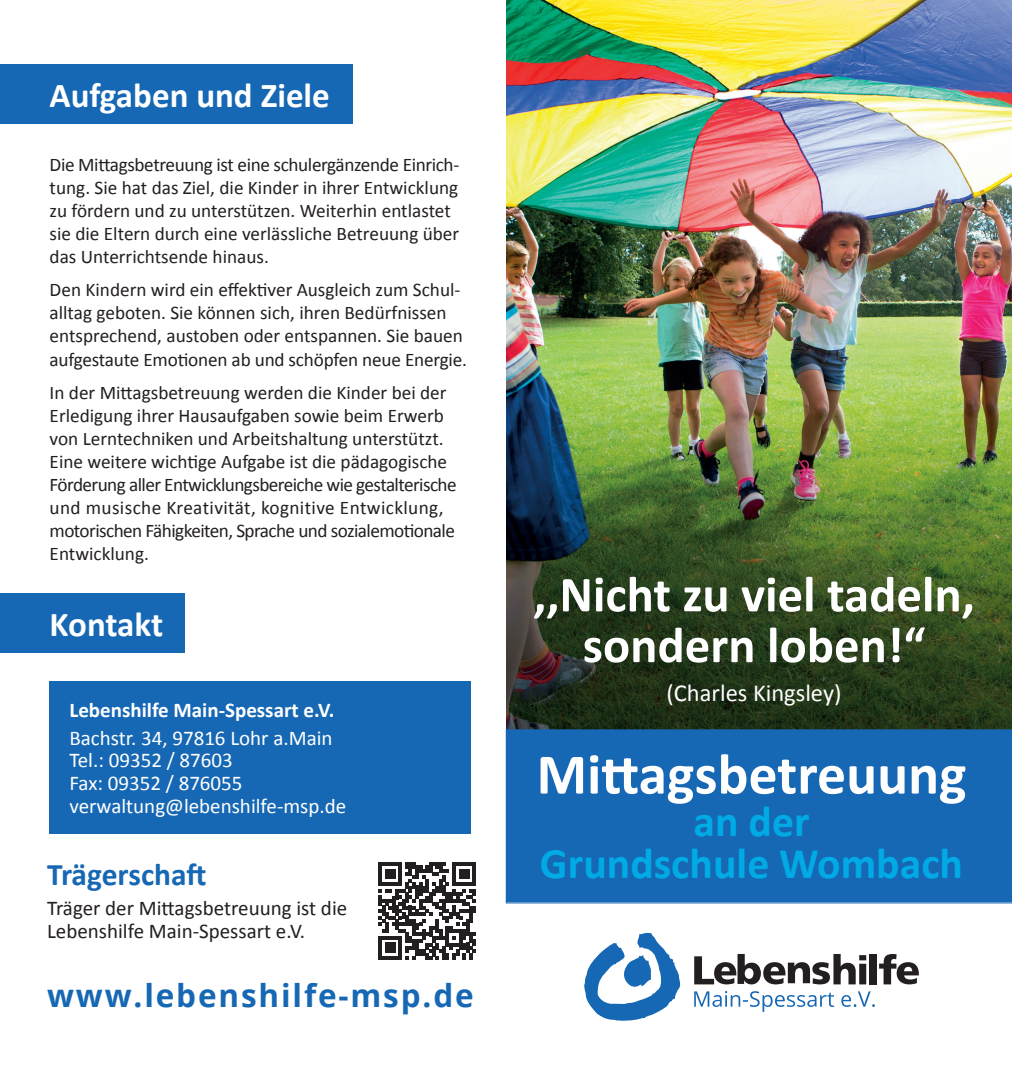
<style>
.page{position:relative;width:1012px;height:1072px;background:#fff}
.page>*{position:absolute;margin:0;border:0;box-sizing:border-box;transform-origin:0 0}
.t1{font:700 57.75px "Calibri";color:#fff}
.t2{font:700 50.75px/50.8px "Calibri";color:#fff;text-align:center}
.t3{font:700 43.75px/42px "Calibri";color:#00abe5;text-align:center}
.t4{font:700 35px "Calibri";color:#fff}
.t5{font:700 31.5px "Open Sans";letter-spacing:.06em;color:#1768b4}
.t6{font:700 31.5px "Calibri";letter-spacing:-.005em;color:#1768b4}
.t7{font:24.5px "Calibri";color:#fff}
.t8{font:21px/22.8px "Calibri";color:#fff}
.t9{font:21px/22.8px "Calibri";color:#231f20}
.t10{font:700 21px "Calibri";color:#fff}
.t11{font:19.25px/23.1px "Calibri";color:#231f20}
</style>
<div class="page">
<img style="left:506px;top:0;width:506px;height:335px">
<img style="left:506px;top:335px;width:506px;height:394px">
<div style="left:50px;top:681px;width:421px;height:152px;background:#1768b4"></div>
<div style="left:0;top:64px;width:352px;height:60px;background:#1768b4"></div>
<div style="left:0;top:593px;width:185px;height:59px;background:#1768b4"></div>
<svg style="left:378px;top:862px;width:98px;height:97px"></svg>
<div style="left:507px;top:730px;width:505px;height:172px;background:#1768b4"></div>
<svg style="left:694px;top:991px;width:181px;height:20px"></svg>
<svg style="left:584px;top:932px;width:97px;height:88px"></svg>
<svg style="left:694px;top:954px;width:172px;height:30px"></svg>
<div style="left:870px;top:954px;width:7px;height:30px;background:#231f20"></div>
<svg style="left:879px;top:954px;width:40px;height:30px"></svg>
<h3 class="t4" style="left:50px;top:74px;width:282px">Aufgaben und Ziele</h3>
<p class="t11" style="left:50px;top:152px;width:411px">Die Mittagsbetreuung ist eine schulergänzende Einrich&shy;tung. Sie hat das Ziel, die Kinder in ihrer Entwicklung zu fördern und zu unterstützen. Weiterhin entlastet sie die Eltern durch eine verlässliche Betreuung über das Unterrichtsende hinaus.</p>
<p class="t11" style="left:50px;top:277px;width:419px">Den Kindern wird ein effektiver Ausgleich zum Schul&shy;alltag geboten. Sie können sich, ihren Bedürfnissen entsprechend, austoben oder entspannen. Sie bauen aufgestaute Emotionen ab und schöpfen neue Energie.</p>
<p class="t11" style="left:50px;top:380px;width:409px">In der Mittagsbetreuung werden die Kinder bei der Erledigung ihrer Hausaufgaben sowie beim Erwerb von Lerntechniken und Arbeitshaltung unterstützt.<br>Eine weitere wichtige Aufgabe ist die pädagogische Förderung aller Entwicklungsbereiche wie gestalterische und musische Kreativität, kognitive Entwicklung, motorischen Fähigkeiten, Sprache und sozialemotionale Entwicklung.</p>
<h3 class="t4" style="left:50px;top:603px;width:115px">Kontakt</h3>
<p class="t10" style="left:69px;top:697px;width:266px">Lebenshilfe Main-Spessart e.V.</p>
<p class="t8" style="left:69px;top:725px;width:278px">Bachstr. 34, 97816 Lohr a.Main<br>Tel.: 09352 / 87603<br>Fax: 09352 / 876055 verwaltung@lebenshilfe-msp.de</p>
<h3 class="t6" style="left:47px;top:854px;width:161px">Trägerschaft</h3>
<p class="t9" style="left:47px;top:895px;width:302px">Träger der Mittagsbetreuung ist die<br>Lebenshilfe Main-Spessart e.V.</p>
<h3 class="t5" style="left:47px;top:973px;width:428px">www.lebenshilfe-msp.de</h3>
<h2 class="t2" style="left:533px;top:566px;width:443px">,,Nicht zu viel tadeln, sondern loben!“</h2>
<p class="t7" style="left:666px;top:678px;width:177px">(Charles Kingsley)</p>
<h1 class="t1" style="left:537px;top:738px;width:431px">Mittagsbetreuung</h1>
<h3 class="t3" style="left:540px;top:798px;width:425px">an der<br>Grundschule Wombach</h3>
</div>
